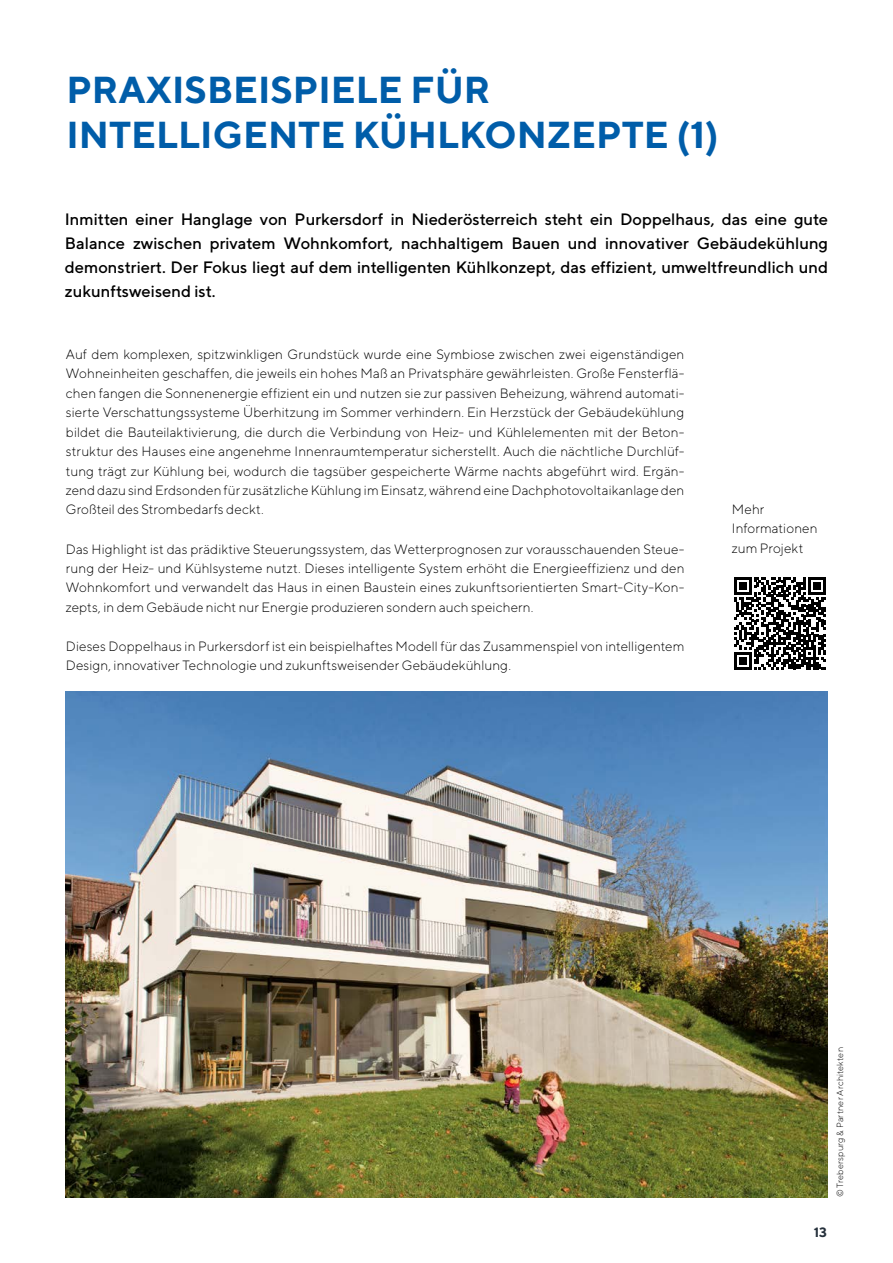
<style>
.page{position:relative;width:893px;height:1263px;background:#fff}
.page>*{position:absolute;margin:0;border:0;box-sizing:border-box;transform-origin:0 0}
.t1{font:700 37.5px/45px "TT Norms";color:#005da9}
.t2{font:500 16.5px/24px "TT Norms";color:#000;text-align:justify}
.t3{font:300 13.5px/19.5px "TT Norms";letter-spacing:.005em;color:#000;text-align:justify}
.t4{font:700 13.5px "TT Norms";color:#25303b}
.t5{font:300 9px "TT Norms";letter-spacing:.02em;color:#000}
</style>
<div class="page">
<img style="left:66px;top:692px;width:761px;height:505px">
<svg style="left:734px;top:577px;width:92px;height:92px"></svg>
<h1 class="t1" style="left:66px;top:66px;width:654px">PRAXISBEISPIELE FÜR<br>INTELLIGENTE KÜHLKONZEPTE (1)</h1>
<p class="t2" style="left:65px;top:207px;width:765px">Inmitten einer Hanglage von Purkersdorf in Niederösterreich steht ein Doppelhaus, das eine gute Balance zwischen privatem Wohnkomfort, nachhaltigem Bauen und innovativer Gebäudekühlung demonstriert. Der Fokus liegt auf dem intelligenten Kühlkonzept, das effizient, umweltfreundlich und zukunftsweisend ist.</p>
<p class="t3" style="left:66px;top:344px;width:620px">Auf dem komplexen, spitzwinkligen Grundstück wurde eine Symbiose zwischen zwei eigenständigen Wohneinheiten geschaffen, die jeweils ein hohes Maß an Privatsphäre gewährleisten. Große Fensterflä&shy;chen fangen die Sonnenenergie effizient ein und nutzen sie zur passiven Beheizung, während automati&shy;sierte Verschattungssysteme Überhitzung im Sommer verhindern. Ein Herzstück der Gebäudekühlung bildet die Bauteilaktivierung, die durch die Verbindung von Heiz- und Kühlelementen mit der Beton&shy;struktur des Hauses eine angenehme Innenraumtemperatur sicherstellt. Auch die nächtliche Durchlüf&shy;tung trägt zur Kühlung bei, wodurch die tagsüber gespeicherte Wärme nachts abgeführt wird. Ergän&shy;zend dazu sind Erdsonden für zusätzliche Kühlung im Einsatz, während eine Dachphotovoltaikanlage den Großteil des Strombedarfs deckt.</p>
<p class="t3" style="left:66px;top:539px;width:620px">Das Highlight ist das prädiktive Steuerungssystem, das Wetterprognosen zur vorausschauenden Steue&shy;rung der Heiz- und Kühlsysteme nutzt. Dieses intelligente System erhöht die Energieeffizienz und den Wohnkomfort und verwandelt das Haus in einen Baustein eines zukunftsorientierten Smart-City-Kon&shy;zepts, in dem Gebäude nicht nur Energie produzieren sondern auch speichern.</p>
<p class="t3" style="left:66px;top:636px;width:620px">Dieses Doppelhaus in Purkersdorf ist ein beispielhaftes Modell für das Zusammenspiel von intelligentem<br>Design, innovativer Technologie und zukunftsweisender Gebäudekühlung.</p>
<p class="t3" style="left:732px;top:499px;width:87px;text-align:left">Mehr<br>Informationen zum Projekt</p>
<p class="t5" style="left:834px;top:1197px;width:151px;rotate:-90deg">© Treberspurg &amp; Partner Architekten</p>
<p class="t4" style="left:814px;top:1224px;width:15px">13</p>
</div>
